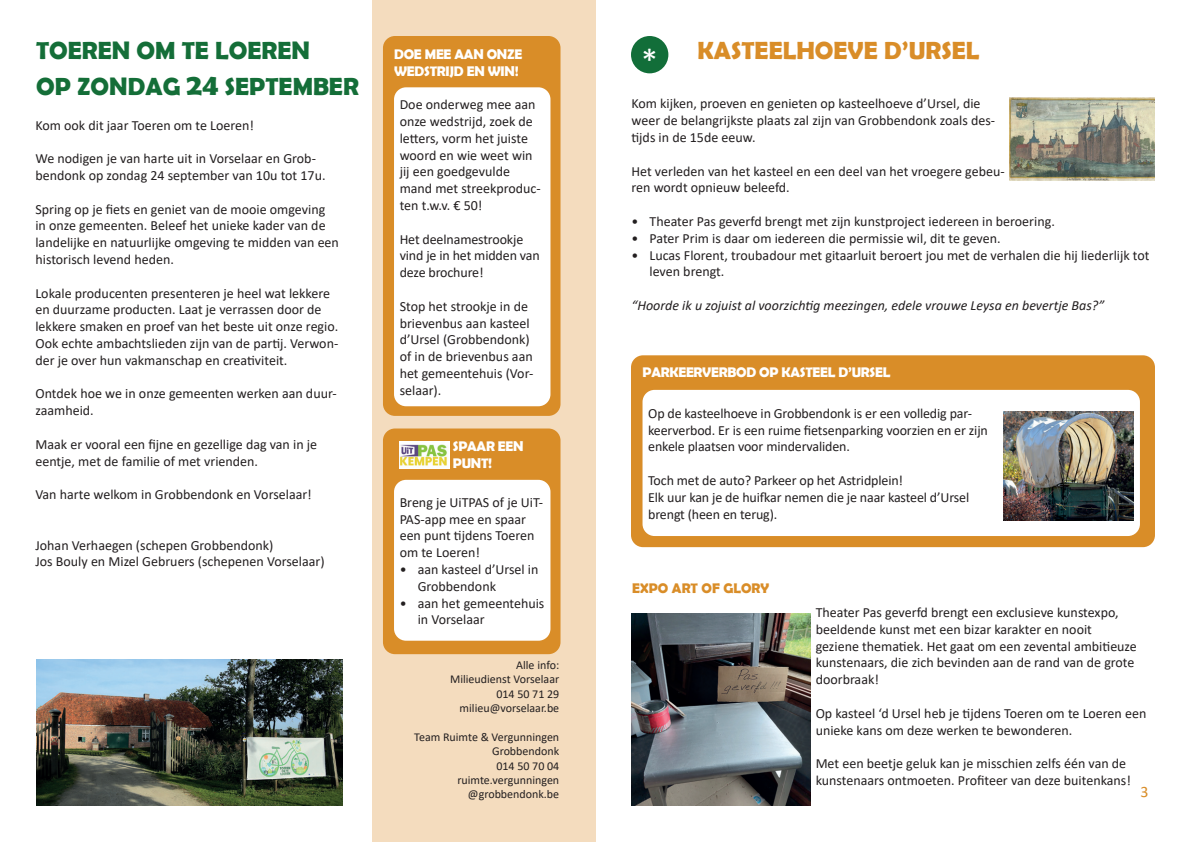
<style>
.page{position:relative;width:1191px;height:842px;background:#fff}
.page>*{position:absolute;margin:0;border:0;box-sizing:border-box;transform-origin:0 0}
.t1{font:33.9px "Calibri";color:#fff}
.t2{font:700 24.9px "Berlin Sans FB Demi";color:#146e38}
.t3{font:700 24.9px "Berlin Sans FB Demi";color:#d98d28}
.t4{font:15.9px "Calibri";color:#d98d28}
.t5{font:14px/16.8px "Calibri";color:#231f20}
.t6{font:italic 14px "Calibri";color:#231f20}
.t7{font:700 14px/16.8px "Berlin Sans FB Demi";letter-spacing:-.02em;color:#fff}
.t8{font:700 14px "Berlin Sans FB Demi";color:#d98d28}
.t9{font:12px "Calibri";color:#231f20}
.s1{font-size:30px}
</style>
<div class="page">
<div style="left:372px;top:0;width:224px;height:842px;background:#f4dcbe"></div>
<div style="left:631px;top:36px;width:37px;height:37px;background:#126e39;border-radius:50%"></div>
<img style="left:1009px;top:97px;width:146px;height:83px">
<img style="left:36px;top:659px;width:306px;height:146px">
<div style="left:631px;top:355px;width:524px;height:192px;background:#d98d28;border-radius:12px"></div>
<div style="left:642px;top:390px;width:498px;height:146px;background:#fff;border-radius:12px"></div>
<img style="left:631px;top:613px;width:179px;height:192px">
<img style="left:1003px;top:412px;width:130px;height:109px">
<div style="left:383px;top:36px;width:177px;height:380px;background:#d98d28;border-radius:12px"></div>
<div style="left:394px;top:87px;width:156px;height:319px;background:#fff;border-radius:12px"></div>
<div style="left:383px;top:428px;width:177px;height:226px;background:#d98d28;border-radius:12px"></div>
<div style="left:394px;top:480px;width:156px;height:161px;background:#fff;border-radius:12px"></div>
<img style="left:400px;top:441px;width:50px;height:28px">
<p class="t2" style="left:36px;top:36px;width:275px">TOEREN OM TE LOEREN</p>
<p class="t2" style="left:36px;top:72px;width:324px">OP ZONDAG <span class="s1">24</span> SEPTEMBER</p>
<p class="t5" style="left:35px;top:116px;width:220px">Kom ook dit jaar Toeren om te Loeren!</p>
<p class="t5" style="left:35px;top:150px;width:292px">We nodigen je van harte uit in Vorselaar en Grob&shy;bendonk op zondag 24 september van 10u tot 17u.</p>
<p class="t5" style="left:35px;top:200px;width:305px">Spring op je fiets en geniet van de mooie omgeving in onze gemeenten. Beleef het unieke kader van de landelijke en natuurlijke omgeving te midden van een historisch levend heden.</p>
<p class="t5" style="left:35px;top:284px;width:304px">Lokale producenten presenteren je heel wat lekkere en duurzame producten. Laat je verrassen door de lekkere smaken en proef van het beste uit onze regio.</p>
<p class="t5" style="left:35px;top:335px;width:304px">Ook echte ambachtslieden zijn van de partij. Verwon&shy;der je over hun vakmanschap en creativiteit.</p>
<p class="t5" style="left:35px;top:385px;width:303px">Ontdek hoe we in onze gemeenten werken aan duur&shy;zaamheid.</p>
<p class="t5" style="left:35px;top:435px;width:283px">Maak er vooral een fijne en gezellige dag van in je eentje, met de familie of met vrienden.</p>
<p class="t5" style="left:35px;top:486px;width:278px">Van harte welkom in Grobbendonk en Vorselaar!</p>
<p class="t5" style="left:35px;top:536px;width:239px">Johan Verhaegen (schepen Grobbendonk)</p>
<p class="t5" style="left:35px;top:553px;width:291px">Jos Bouly en Mizel Gebruers (schepenen Vorselaar)</p>
<p class="t7" style="left:394px;top:45px;width:130px">DOE MEE AAN ONZE<br>WEDSTRIJD EN WIN!</p>
<p class="t5" style="left:400px;top:96px;width:143px">Doe onderweg mee aan onze wedstrijd, zoek de letters, vorm het juiste woord en wie weet win jij een goedgevulde mand met streekproduc&shy;ten t.w.v. € 50!</p>
<p class="t5" style="left:400px;top:230px;width:142px">Het deelnamestrookje vind je in het midden van deze brochure!</p>
<p class="t5" style="left:400px;top:297px;width:135px">Stop het strookje in de brievenbus aan kasteel d’Ursel (Grobbendonk) of in de brievenbus aan het gemeentehuis (Vor&shy;selaar).</p>
<p class="t7" style="left:453px;top:438px;width:72px">SPAAR EEN<br>PUNT!</p>
<p class="t5" style="left:400px;top:493px;width:145px">Breng je UiTPAS of je UiT-<br>PAS-app mee en spaar een punt tijdens Toeren om te Loeren!</p>
<p class="t5" style="left:418px;top:560px;width:122px;text-indent:-18px">• aan kasteel d’Ursel in<br>Grobbendonk</p>
<p class="t5" style="left:418px;top:594px;width:128px;text-indent:-18px">• aan het gemeentehuis in Vorselaar</p>
<p class="t9" style="left:516px;top:656px;width:45px">Alle info:</p>
<p class="t9" style="left:450px;top:671px;width:111px">Milieudienst Vorselaar</p>
<p class="t9" style="left:496px;top:685px;width:64px">014 50 71 29</p>
<p class="t9" style="left:459px;top:700px;width:101px">milieu@vorselaar.be</p>
<p class="t9" style="left:414px;top:728px;width:146px">Team Ruimte &amp; Vergunningen</p>
<p class="t9" style="left:492px;top:743px;width:69px">Grobbendonk</p>
<p class="t9" style="left:496px;top:757px;width:64px">014 50 70 04</p>
<p class="t9" style="left:457px;top:772px;width:103px">ruimte.vergunningen</p>
<p class="t9" style="left:468px;top:786px;width:93px">@grobbendonk.be</p>
<p class="t3" style="left:697px;top:36px;width:283px">KASTEELHOEVE D’URSEL</p>
<p class="t5" style="left:631px;top:95px;width:365px">Kom kijken, proeven en genieten op kasteelhoeve d’Ursel, die weer de belangrijkste plaats zal zijn van Grobbendonk zoals des&shy;tijds in de 15de eeuw.</p>
<p class="t5" style="left:631px;top:162px;width:375px">Het verleden van het kasteel en een deel van het vroegere gebeu&shy;ren wordt opnieuw beleefd.</p>
<p class="t5" style="left:631px;top:212px;width:425px">• Theater Pas geverfd brengt met zijn kunstproject iedereen in beroering.</p>
<p class="t5" style="left:631px;top:229px;width:370px">• Pater Prim is daar om iedereen die permissie wil, dit te geven.</p>
<p class="t5" style="left:649px;top:246px;width:501px;text-indent:-18px">• Lucas Florent, troubadour met gitaarluit beroert jou met de verhalen die hij liederlijk tot leven brengt.</p>
<p class="t6" style="left:631px;top:296px;width:474px">“Hoorde ik u zojuist al voorzichtig meezingen, edele vrouwe Leysa en bevertje Bas?”</p>
<p class="t1" style="left:641px;top:37px;width:18px">*</p>
<p class="t7" style="left:642px;top:363px;width:249px">PARKEERVERBOD OP KASTEEL D’URSEL</p>
<p class="t5" style="left:648px;top:404px;width:341px">Op de kasteelhoeve in Grobbendonk is er een volledig par&shy;keerverbod. Er is een ruime fietsenparking voorzien en er zijn enkele plaatsen voor mindervaliden.</p>
<p class="t5" style="left:648px;top:472px;width:256px">Toch met de auto? Parkeer op het Astridplein!</p>
<p class="t5" style="left:648px;top:488px;width:322px">Elk uur kan je de huifkar nemen die je naar kasteel d’Ursel brengt (heen en terug).</p>
<p class="t8" style="left:632px;top:580px;width:138px">EXPO ART OF GLORY</p>
<p class="t5" style="left:815px;top:603px;width:323px">Theater Pas geverfd brengt een exclusieve kunstexpo, beeldende kunst met een bizar karakter en nooit geziene thematiek. Het gaat om een zevental ambitieuze kunstenaars, die zich bevinden aan de rand van de grote doorbraak!</p>
<p class="t5" style="left:815px;top:704px;width:332px">Op kasteel ‘d Ursel heb je tijdens Toeren om te Loeren een unieke kans om deze werken te bewonderen.</p>
<p class="t5" style="left:815px;top:755px;width:317px">Met een beetje geluk kan je misschien zelfs één van de kunstenaars ontmoeten. Profiteer van deze buitenkans!</p>
<p class="t4" style="left:1140px;top:780px;width:10px">3</p>
</div>
